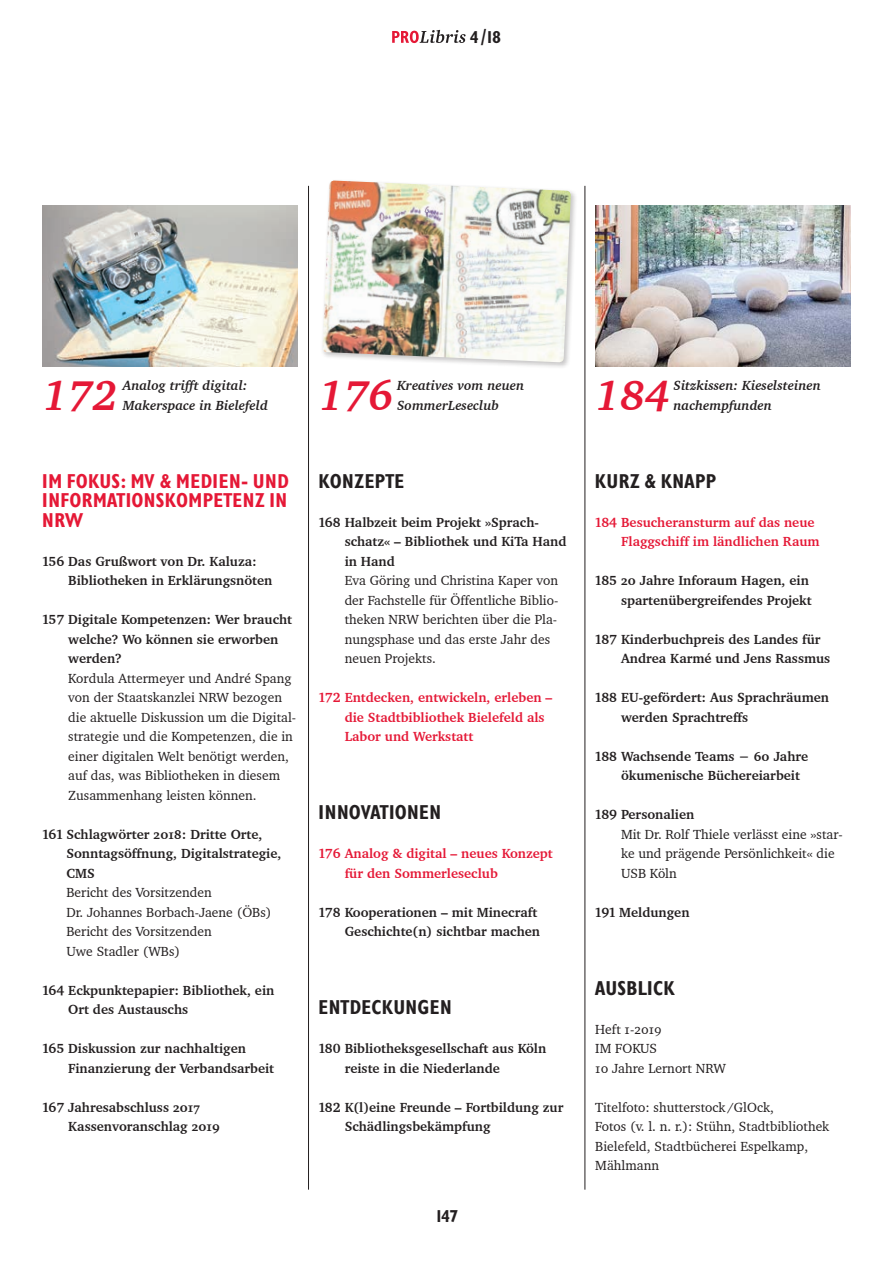
<style>
.page{position:relative;width:893px;height:1263px;background:#fff}
.page>*{position:absolute;margin:0;border:0;box-sizing:border-box;transform-origin:0 0}
.t1{font:italic 700 42.6px "Charter BT Pro";color:#e51836}
.t2{font:700 condensed 19.65px "Gill Sans BQ";letter-spacing:.04em;color:#231f20}
.t3{font:700 condensed 19.65px/19.5px "Gill Sans BQ";letter-spacing:.045em;color:#e51836;text-align:justify}
.t4{font:700 condensed 16.8px "Gill Sans BQ";color:#231f20}
.t5{font:700 13.5px/19.5px "Charter BT Pro";color:#231f20}
.t6{font:13.5px/19.5px "Charter BT Pro";color:#231f20}
.t7{font:700 13.5px/19.5px "Charter BT Pro";color:#e51836}
.t8{font:italic 700 13.5px/19.5px "Charter BT Pro";color:#231f20}
</style>
<div class="page">
<svg style="left:392px;top:30px;width:74px;height:13px"></svg>
<img style="left:595px;top:205px;width:255px;height:161px">
<div style="left:320px;top:178px;width:257px;height:191px;background:#231f20;opacity:.25"></div>
<img style="left:322px;top:181px;width:249px;height:181px">
<img style="left:43px;top:205px;width:255px;height:161px">
<hr style="left:585px;top:186px;width:1px;height:1004px;background:#231f20">
<hr style="left:308px;top:186px;width:1px;height:1004px;background:#231f20">
<p class="t4" style="left:470px;top:28px;width:32px">4 /18</p>
<p class="t8" style="left:123px;top:376px;width:146px">Analog trifft digital:<br>Makerspace in Bielefeld</p>
<h1 class="t1" style="left:43px;top:368px;width:76px">172</h1>
<h1 class="t1" style="left:319px;top:368px;width:76px">176</h1>
<p class="t8" style="left:397px;top:376px;width:129px">Kreatives vom neuen<br>SommerLeseclub</p>
<h1 class="t1" style="left:595px;top:368px;width:76px">184</h1>
<p class="t8" style="left:673px;top:376px;width:149px">Sitzkissen: Kieselsteinen</p>
<p class="t8" style="left:673px;top:395px;width:100px">nachempfunden</p>
<h2 class="t3" style="left:43px;top:471px;width:248px">IM FOKUS: MV &amp; MEDIEN- UND INFORMATIONSKOMPETENZ IN NRW</h2>
<p class="t5" style="left:68px;top:551px;width:206px;text-indent:-26px">156 Das Grußwort von Dr. Kaluza:<br>Bibliotheken in Erklärungsnöten</p>
<p class="t5" style="left:68px;top:610px;width:225px;text-indent:-26px">157 Digitale Kompetenzen: Wer braucht welche? Wo können sie erworben werden?</p>
<p class="t6" style="left:68px;top:668px;width:229px">Kordula Attermeyer und André Spang von der Staatskanzlei NRW bezogen die aktuelle Diskussion um die Digital&shy;strategie und die Kompetenzen, die in einer digitalen Welt benötigt werden, auf das, was Bibliotheken in diesem Zusammenhang leisten können.</p>
<p class="t5" style="left:66px;top:824px;width:216px;text-indent:-24px">161 Schlagwörter 2018: Dritte Orte,<br>Sonntagsöffnung, Digitalstrategie,<br>CMS</p>
<p class="t6" style="left:66px;top:882px;width:207px">Bericht des Vorsitzenden<br>Dr. Johannes Borbach-Jaene (ÖBs)<br>Bericht des Vorsitzenden<br>Uwe Stadler (WBs)</p>
<p class="t5" style="left:68px;top:980px;width:208px;text-indent:-26px">164 Eckpunktepapier: Bibliothek, ein<br>Ort des Austauschs</p>
<p class="t5" style="left:68px;top:1039px;width:207px;text-indent:-26px">165 Diskussion zur nachhaltigen<br>Finanzierung der Verbandsarbeit</p>
<p class="t5" style="left:68px;top:1097px;width:153px;text-indent:-26px">167 Jahresabschluss 2017<br>Kassenvoranschlag 2019</p>
<h2 class="t2" style="left:319px;top:469px;width:86px">KONZEPTE</h2>
<p class="t5" style="left:345px;top:512px;width:223px;text-indent:-26px">168 Halbzeit beim Projekt »Sprach&shy;schatz« – Bibliothek und KiTa Hand in Hand</p>
<p class="t6" style="left:345px;top:571px;width:215px">Eva Göring und Christina Kaper von der Fachstelle für Öffentliche Biblio&shy;theken NRW berichten über die Pla&shy;nungsphase und das erste Jahr des neuen Projekts.</p>
<p class="t7" style="left:345px;top:688px;width:209px;text-indent:-26px">172 Entdecken, entwickeln, erleben – die Stadtbibliothek Bielefeld als<br>Labor und Werkstatt</p>
<h2 class="t2" style="left:319px;top:801px;width:124px">INNOVATIONEN</h2>
<p class="t7" style="left:345px;top:844px;width:210px;text-indent:-26px">176 Analog &amp; digital – neues Konzept für den Sommerleseclub</p>
<p class="t5" style="left:319px;top:902px;width:223px;text-align:right">178 Kooperationen – mit Minecraft<br>Geschichte(n) sichtbar machen</p>
<h2 class="t2" style="left:319px;top:996px;width:134px">ENTDECKUNGEN</h2>
<p class="t5" style="left:345px;top:1039px;width:203px;text-indent:-26px">180 Bibliotheksgesellschaft aus Köln reiste in die Niederlande</p>
<p class="t5" style="left:345px;top:1097px;width:220px;text-indent:-26px">182 K(l)eine Freunde – Fortbildung zur<br>Schädlingsbekämpfung</p>
<h2 class="t2" style="left:595px;top:469px;width:122px">KURZ &amp; KNAPP</h2>
<p class="t7" style="left:621px;top:512px;width:200px;text-indent:-26px">184 Besucheransturm auf das neue<br>Flaggschiff im ländlichen Raum</p>
<p class="t5" style="left:595px;top:571px;width:218px;text-align:right">185 20 Jahre Inforaum Hagen, ein spartenübergreifendes Projekt</p>
<p class="t5" style="left:621px;top:629px;width:211px;text-indent:-26px">187 Kinderbuchpreis des Landes für<br>Andrea Karmé und Jens Rassmus</p>
<p class="t5" style="left:621px;top:688px;width:209px;text-indent:-26px">188 EU-gefördert: Aus Sprachräumen werden Sprachtreffs</p>
<p class="t5" style="left:621px;top:746px;width:189px;text-indent:-26px">188 Wachsende Teams − 60 Jahre ökumenische Büchereiarbeit</p>
<p class="t5" style="left:595px;top:805px;width:101px">189 Personalien</p>
<p class="t6" style="left:621px;top:824px;width:223px">Mit Dr. Rolf Thiele verlässt eine »star&shy;ke und prägende Persönlichkeit« die<br>USB Köln</p>
<p class="t5" style="left:595px;top:902px;width:96px">191 Meldungen</p>
<h2 class="t2" style="left:595px;top:976px;width:81px">AUSBLICK</h2>
<p class="t6" style="left:595px;top:1019px;width:132px">Heft 1-2019<br>IM FOKUS<br>10 Jahre Lernort NRW</p>
<p class="t6" style="left:595px;top:1097px;width:235px">Titelfoto: shutterstock/GlOck,<br>Fotos (v. l. n. r.): Stühn, Stadtbibliothek<br>Bielefeld, Stadtbücherei Espelkamp,<br>Mählmann</p>
<p class="t4" style="left:435px;top:1206px;width:25px">147</p>
</div>
